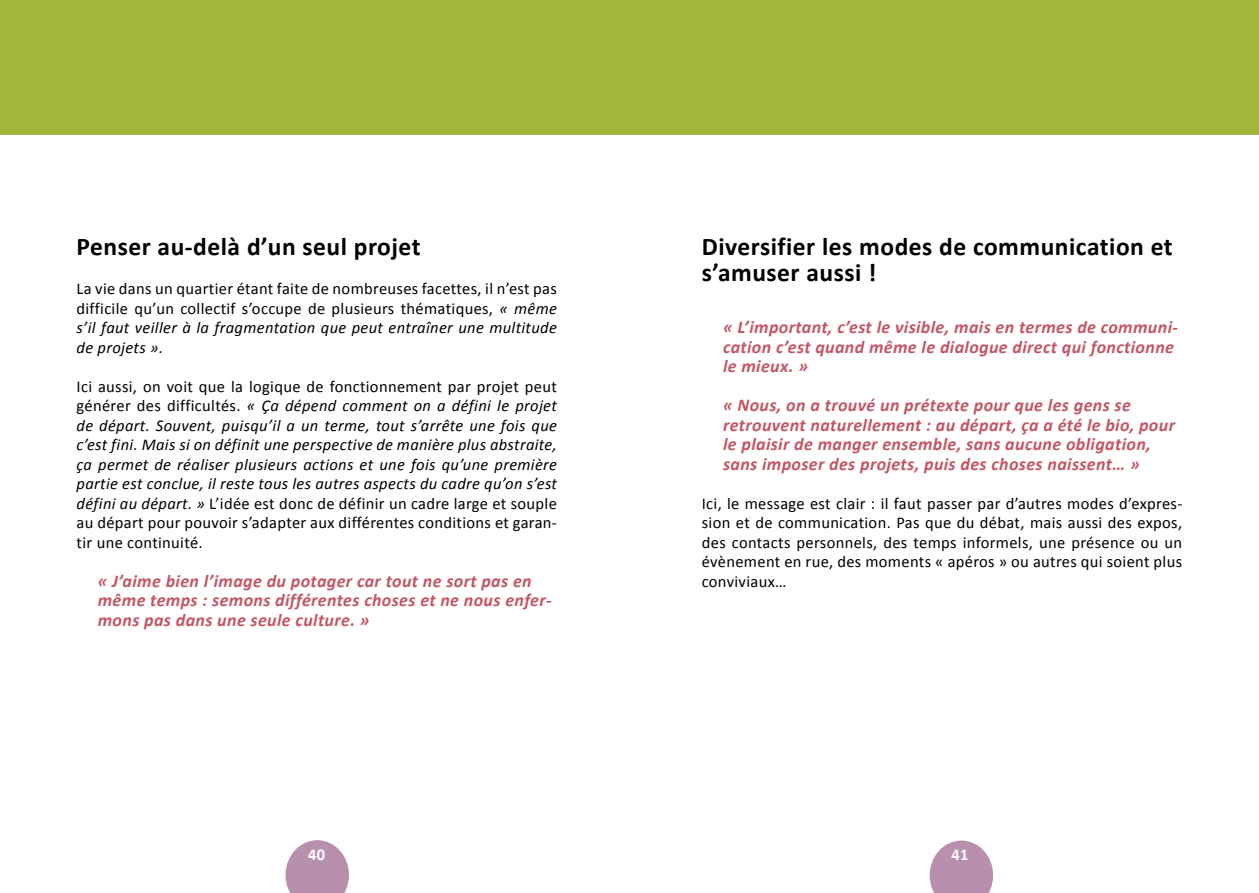
<style>
.page{position:relative;width:1259px;height:893px;background:#fff}
.page>*{position:absolute;margin:0;border:0;box-sizing:border-box;transform-origin:0 0}
.t1{font:700 25.5px/25.5px "Calibri";letter-spacing:.02em;color:#000}
.t2{font:italic 700 18px/19.5px "Calibri";letter-spacing:.02em;color:#c35664}
.t3{font:italic 16.5px/19.5px "Calibri";letter-spacing:.02em;color:#000;text-align:justify}
.t4{font:16.5px/19.5px "Calibri";letter-spacing:.02em;color:#000;text-align:justify}
.t5{font:700 16.5px "Calibri";color:#fff}
.s1{font-style:italic}
.s2{font-style:normal}
</style>
<div class="page">
<svg style="left:929px;top:840px;width:64px;height:53px"></svg>
<div style="left:629px;top:0;width:630px;height:135px;background:#a3b53a"></div>
<div style="left:0;top:0;width:629px;height:135px;background:#a3b53a"></div>
<svg style="left:285px;top:840px;width:64px;height:53px"></svg>
<h1 class="t1" style="left:77px;top:234px;width:345px">Penser au-delà d’un seul projet</h1>
<p class="t4" style="left:77px;top:279px;width:482px">La vie dans un quartier étant faite de nombreuses facettes, il n’est pas difficile qu’un collectif s’occupe de plusieurs thématiques, <span class="s1">« même s’il faut veiller à la fragmentation que peut entraîner une multitude de projets ».</span></p>
<p class="t3" style="left:77px;top:376px;width:482px"><span class="s2">Ici aussi, on voit que la logique de fonctionnement par projet peut générer des difficultés.</span> « Ça dépend comment on a défini le projet de départ. Souvent, puisqu’il a un terme, tout s’arrête une fois que c’est fini. Mais si on définit une perspective de manière plus abstraite, ça permet de réaliser plusieurs actions et une fois qu’une première partie est conclue, il reste tous les autres aspects du cadre qu’on s’est défini au départ. » <span class="s2">L’idée est donc de définir un cadre large et souple au départ pour pouvoir s’adapter aux différentes conditions et garan&shy;tir une continuité.</span></p>
<p class="t2" style="left:98px;top:571px;width:455px">« J’aime bien l’image du potager car tout ne sort pas en même temps : semons différentes choses et ne nous enfer&shy;mons pas dans une seule culture. »</p>
<h1 class="t1" style="left:702px;top:234px;width:472px">Diversifier les modes de communication et s’amuser aussi !</h1>
<p class="t2" style="left:723px;top:317px;width:456px">« L’important, c’est le visible, mais en termes de communi&shy;cation c’est quand même le dialogue direct qui fonctionne le mieux. »</p>
<p class="t2" style="left:723px;top:395px;width:453px">« Nous, on a trouvé un prétexte pour que les gens se retrouvent naturellement : au départ, ça a été le bio, pour le plaisir de manger ensemble, sans aucune obligation, sans imposer des projets, puis des choses naissent… »</p>
<p class="t4" style="left:702px;top:493px;width:482px">Ici, le message est clair : il faut passer par d’autres modes d’expres&shy;sion et de communication. Pas que du débat, mais aussi des expos, des contacts personnels, des temps informels, une présence ou un évènement en rue, des moments « apéros » ou autres qui soient plus conviviaux…</p>
<p class="t5" style="left:308px;top:844px;width:19px">40</p>
<p class="t5" style="left:951px;top:844px;width:19px">41</p>
</div>
